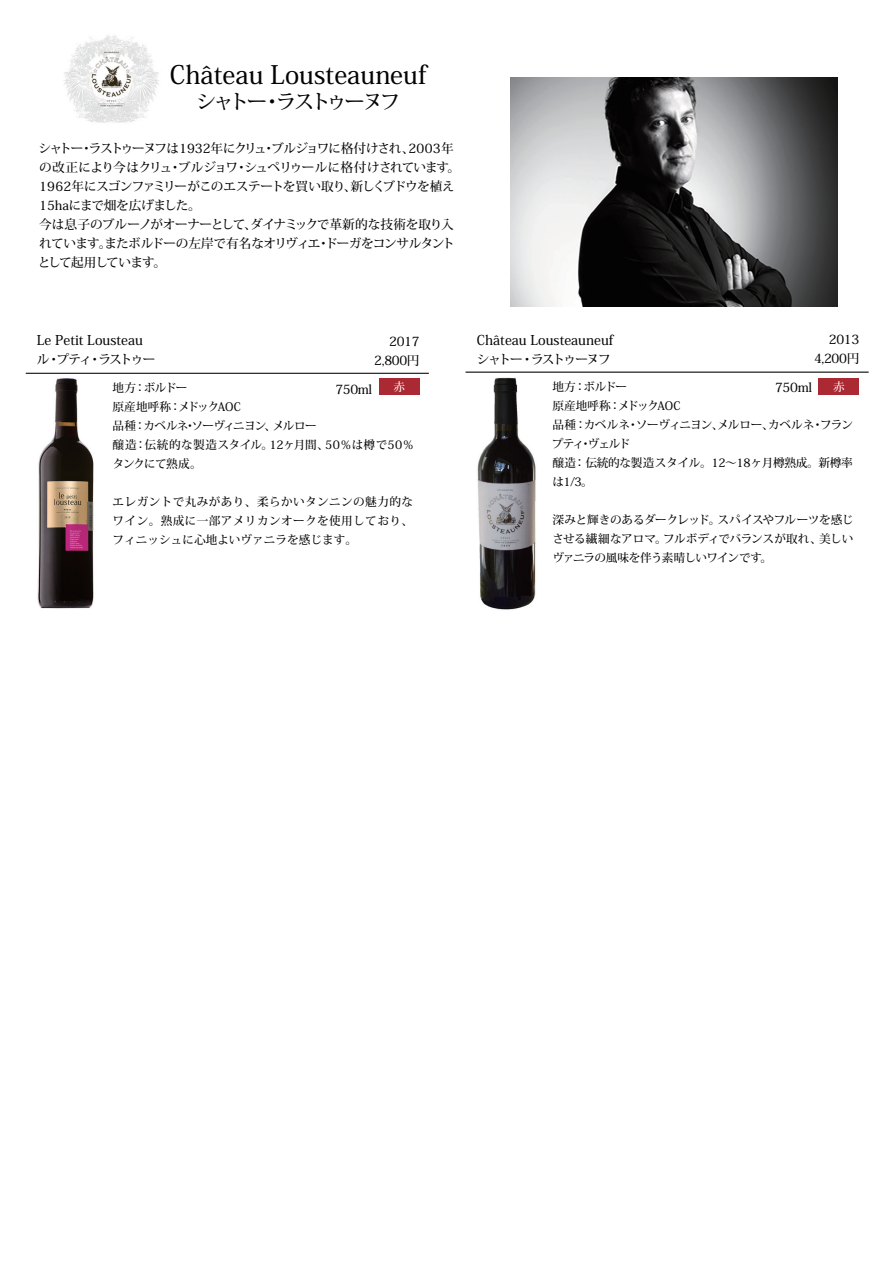
<style>
.page{position:relative;width:893px;height:1263px;background:#fff}
.page>*{position:absolute;margin:0;border:0;box-sizing:border-box;transform-origin:0 0}
.t1{font:500 25.35px "Koz Min Pr 6 N";color:#030303}
.t2{font:500 20.1px "Koz Min Pr 6 N";letter-spacing:-.12em;color:#030303}
.t3{font:500 13.5px "Koz Min Pr 6 N";color:#030303}
.t4{font:500 12.75px/19px "Koz Min Pr 6 N";letter-spacing:-.055em;color:#030303}
.t5{font:500 12.75px/19px "Koz Min Pr 6 N";letter-spacing:-.025em;color:#030303;text-align:right}
.t6{font:500 12.75px "Koz Min Pr 6 N";letter-spacing:-.135em;color:#030303}
.t7{font:500 12.75px "Koz Min Pr 6 N";letter-spacing:-.14em;color:#030303}
.t8{font:500 11.7px/19px "Koz Min Pr 6 N";letter-spacing:-.02em;color:#030303;text-align:justify}
.t9{font:500 11.7px/19px "Koz Min Pr 6 N";letter-spacing:-.04em;color:#030303}
.t10{font:500 11.7px "Koz Min Pr 6 N";color:#fff}
</style>
<div class="page">
<img style="left:510px;top:77px;width:327px;height:230px">
<img style="left:30px;top:372px;width:72px;height:237px">
<img style="left:477px;top:377px;width:59px;height:233px">
<div style="left:379px;top:378px;width:40px;height:17px;background:#ab2932"></div>
<img style="left:64px;top:35px;width:95px;height:88px">
<div style="left:819px;top:378px;width:40px;height:17px;background:#ab2932"></div>
<hr style="left:26px;top:373px;width:403px;height:1px;background:#030303">
<hr style="left:466px;top:372px;width:403px;height:1px;background:#030303">
<h1 class="t1" style="left:170px;top:61px;width:258px">Château Lousteauneuf</h1>
<h2 class="t2" style="left:196px;top:90px;width:205px">シャトー・ラストゥーヌフ</h2>
<p class="t4" style="left:38px;top:139px;width:424px">シャトー・ラストゥーヌフは1932年にクリュ・ブルジョワに格付けされ、2003年の改正により今はクリュ・ブルジョワ・シュペリゥールに格付けされています。1962年にスゴンファミリーがこのエステートを買い取り、新しくブドウを植え15haにまで畑を広げました。<br>今は息子のブルーノがオーナーとして、ダイナミックで革新的な技術を取り入れています。またボルドーの左岸で有名なオリヴィエ・ドーガをコンサルタントとして起用しています。</p>
<p class="t3" style="left:37px;top:332px;width:108px">Le Petit Lousteau</p>
<p class="t7" style="left:37px;top:352px;width:120px">ル・プティ・ラストゥー</p>
<p class="t5" style="left:374px;top:332px;width:47px">2017<br>2,800円</p>
<p class="t3" style="left:477px;top:332px;width:138px">Château Lousteauneuf</p>
<p class="t6" style="left:477px;top:352px;width:135px">シャトー・ラストゥーヌフ</p>
<p class="t5" style="left:814px;top:330px;width:47px">2013<br>4,200円</p>
<p class="t8" style="left:552px;top:377px;width:303px;text-align:left">地方：ボルドー<br>原産地呼称：メドックAOC<br>品種：カベルネ・ソーヴィニヨン、メルロー、カベルネ・フランプティ・ヴェルド<br>醸造： 伝統的な製造スタイル。12～18ヶ月樽熟成。新樽率は1/3。</p>
<p class="t8" style="left:552px;top:510px;width:303px">深みと輝きのあるダークレッド。スパイスやフルーツを感じさせる繊細なアロマ。フルボディでバランスが取れ、美しいヴァニラの風味を伴う素晴しいワインです。</p>
<p class="t4" style="left:335px;top:380px;width:38px">750ml</p>
<p class="t10" style="left:394px;top:380px;width:13px">赤</p>
<p class="t10" style="left:833px;top:380px;width:13px">赤</p>
<p class="t9" style="left:113px;top:378px;width:303px">地方：ボルドー<br>原産地呼称：メドックAOC<br>品種：カベルネ･ソーヴィニヨン、メルロー<br>醸造：伝統的な製造スタイル。12ヶ月間、50％は樽で50％タンクにて熟成。</p>
<p class="t8" style="left:113px;top:492px;width:302px">エレガントで丸みがあり、柔らかいタンニンの魅力的なワイン。熟成に一部アメリカンオークを使用しており、フィニッシュに心地よいヴァニラを感じます。</p>
<p class="t4" style="left:775px;top:378px;width:38px">750ml</p>
</div>
